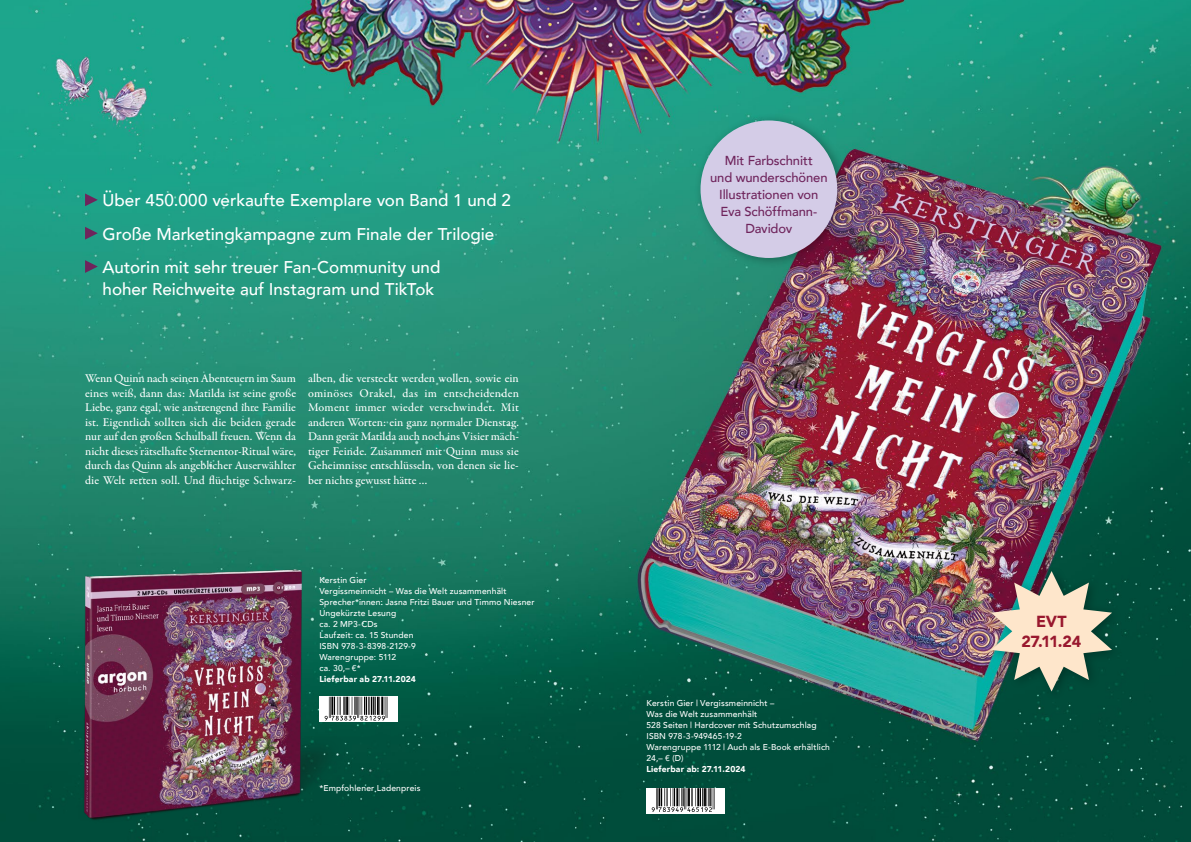
<style>
.page{position:relative;width:1191px;height:842px;background:#fff}
.page>*{position:absolute;margin:0;border:0;box-sizing:border-box;transform-origin:0 0}
.t1{font:500 17px/33.3px "Avenir";color:#fff}
.t2{font:900 16px/20px "Avenir";letter-spacing:-.015em;color:#99182e;text-align:center}
.t3{font:500 13px/17px "Avenir";letter-spacing:-.01em;color:#6f245c;text-align:center}
.t4{font:500 12px/14.5px "Garamond Premr Pro";color:#fff;text-align:justify}
.t5{font:500 8.5px/11px "Avenir";letter-spacing:.015em;color:#fff}
.t6{font:900 8.5px "Avenir";letter-spacing:.015em;color:#fff}
</style>
<div class="page">
<img style="left:0;top:0;width:1191px;height:842px">
<div style="left:694px;top:113px;width:155px;height:156px;background:#000;opacity:.3"></div>
<div style="left:700px;top:120px;width:137px;height:138px;background:#d4cce7;border-radius:50%"></div>
<div style="left:646px;top:788px;width:79px;height:26px;background:#fff"></div>
<div style="left:319px;top:697px;width:79px;height:25px;background:#fff"></div>
<img style="left:68px;top:531px;width:307px;height:298px">
<svg style="left:85px;top:193px;width:13px;height:13px"></svg>
<svg style="left:85px;top:227px;width:13px;height:13px"></svg>
<svg style="left:85px;top:260px;width:13px;height:13px"></svg>
<div style="left:986px;top:565px;width:136px;height:136px;background:#000;opacity:.3"></div>
<img style="left:991px;top:571px;width:121px;height:120px">
<svg style="left:651px;top:788px;width:64px;height:24px"></svg>
<svg style="left:324px;top:697px;width:64px;height:23px"></svg>
<h1 class="t1" style="left:103px;top:183px;width:410px">Über 450.000 verkaufte Exemplare von Band 1 und 2<br>Große Marketingkampagne zum Finale der Trilogie<br>Autorin mit sehr treuer Fan-Community und</h1>
<h1 class="t1" style="left:103px;top:271px;width:333px">hoher Reichweite auf Instagram und TikTok</h1>
<p class="t4" style="left:85px;top:371px;width:212px">Wenn Quinn nach seinen Abenteuern im Saum eines weiß, dann das: Matilda ist seine große Liebe, ganz egal, wie anstrengend ihre Familie ist. Eigentlich sollten sich die beiden gerade nur auf den großen Schulball freuen. Wenn da nicht dieses rätselhafte Sternentor-Ritual wäre, durch das Quinn als angeblicher Auserwählter die Welt retten soll. Und flüchtige Schwarz-</p>
<p class="t4" style="left:308px;top:371px;width:212px">alben, die versteckt werden wollen, sowie ein ominöses Orakel, das im entscheidenden Moment immer wieder verschwindet. Mit anderen Worten: ein ganz normaler Dienstag.<br>Dann gerät Matilda auch noch ins Visier mäch&shy;tiger Feinde. Zusammen mit Quinn muss sie Geheimnisse entschlüsseln, von denen sie lie&shy;ber nichts gewusst hätte …</p>
<p class="t5" style="left:319px;top:574px;width:217px">Kerstin Gier<br>Vergissmeinnicht – Was die Welt zusammenhält<br>Sprecher*innen: Jasna Fritzi Bauer und Timmo Niesner<br>Ungekürzte Lesung<br>ca. 2 MP3-CDs<br>Laufzeit: ca. 15 Stunden<br>ISBN 978-3-8398-2129-9<br>Warengruppe: 5112<br>ca. 30,– €*</p>
<p class="t6" style="left:319px;top:672px;width:98px">Lieferbar ab 27.11.2024</p>
<p class="t5" style="left:319px;top:782px;width:103px">*Empfohlener Ladenpreis</p>
<p class="t3" style="left:710px;top:151px;width:119px">Mit Farbschnitt<br>und wunderschönen<br>Illustrationen von<br>Eva Schöffmann-<br>Davidov</p>
<p class="t5" style="left:646px;top:697px;width:185px">Kerstin Gier | Vergissmeinnicht –<br>Was die Welt zusammenhält<br>528 Seiten | Hardcover mit Schutzumschlag<br>ISBN 978-3-949465-19-2<br>Warengruppe 1112 | Auch als E-Book erhältlich<br>24,– € (D)</p>
<p class="t6" style="left:646px;top:762px;width:101px">Lieferbar ab: 27.11.2024</p>
<h2 class="t2" style="left:1021px;top:611px;width:61px">EVT<br>27.11.24</h2>
</div>
